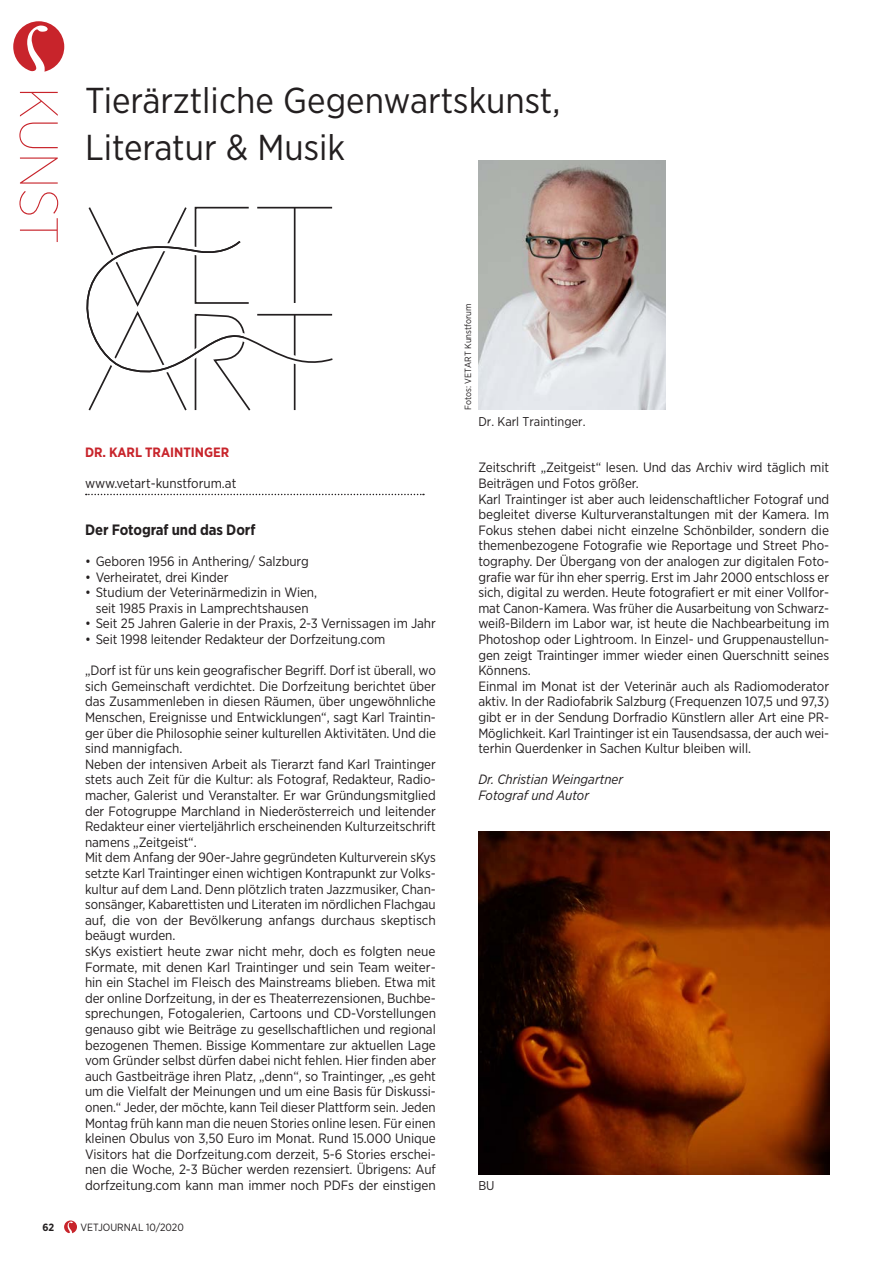
<style>
.page{position:relative;width:893px;height:1263px;background:#fff}
.page>*{position:absolute;margin:0;border:0;box-sizing:border-box;transform-origin:0 0}
.t1{font:100 54px "Gotham Narrow";letter-spacing:-.005em;color:#c8242b}
.HEADLINEMITTEL{font:36px/46.8px "Gotham Narrow";color:#231f20}
.lauftext_ohne_Einzug{font:700 15px "Gotham Narrow";letter-spacing:-.005em;color:#231f20}
.lauftext_ohne_Einzug-2{font:13.5px/15.6px "Gotham Narrow";letter-spacing:-.005em;color:#231f20;text-align:justify}
.lauftext_ohne_Einzug-3{font:italic 13.5px "Gotham Narrow";color:#231f20}
.t2{font:700 13.5px "Gotham Narrow";color:#c8242b}
.t3{font:12.75px "Gotham Narrow";color:#231f20}
.t4{font:10.5px "Gotham Narrow";color:#231f20}
.t5{font:700 10.5px "Gotham Narrow";color:#231f20}
.t6{font:9px "Gotham Narrow";color:#231f20}
</style>
<div class="page">
<svg style="left:64px;top:1220px;width:13px;height:13px"></svg>
<img style="left:478px;top:831px;width:351px;height:343px">
<svg style="left:13px;top:21px;width:51px;height:51px"></svg>
<svg style="left:86px;top:494px;width:338px;height:1px"></svg>
<svg style="left:86px;top:206px;width:247px;height:205px"></svg>
<img style="left:478px;top:160px;width:187px;height:250px">
<p class="t1" style="left:71px;top:87px;width:158px;rotate:90deg">KUNST</p>
<p class="HEADLINEMITTEL" style="left:85px;top:77px;width:477px">Tierärztliche Gegenwartskunst,<br>Literatur &amp; Musik</p>
<p class="t2" style="left:85px;top:443px;width:146px">DR. KARL TRAINTINGER</p>
<p class="lauftext_ohne_Einzug-2" style="left:85px;top:475px;width:153px">www.vetart-kunstforum.at</p>
<p class="lauftext_ohne_Einzug" style="left:85px;top:520px;width:172px">Der Fotograf und das Dorf</p>
<p class="lauftext_ohne_Einzug-2" style="left:85px;top:553px;width:225px">• Geboren 1956 in Anthering/ Salzburg</p>
<p class="lauftext_ohne_Einzug-2" style="left:85px;top:569px;width:145px">• Verheiratet, drei Kinder</p>
<p class="lauftext_ohne_Einzug-2" style="left:85px;top:584px;width:234px">• Studium der Veterinärmedizin in Wien,</p>
<p class="lauftext_ohne_Einzug-2" style="left:96px;top:600px;width:214px">seit 1985 Praxis in Lamprechtshausen</p>
<p class="lauftext_ohne_Einzug-2" style="left:85px;top:615px;width:352px">• Seit 25 Jahren Galerie in der Praxis, 2-3 Vernissagen im Jahr</p>
<p class="lauftext_ohne_Einzug-2" style="left:85px;top:631px;width:302px">• Seit 1998 leitender Redakteur der Dorfzeitung.com</p>
<p class="lauftext_ohne_Einzug-2" style="left:85px;top:662px;width:352px">„Dorf ist für uns kein geografischer Begriff. Dorf ist überall, wo sich Gemeinschaft verdichtet. Die Dorfzeitung berichtet über das Zusammenleben in diesen Räumen, über ungewöhnliche Menschen, Ereignisse und Entwicklungen“, sagt Karl Traintin&shy;ger über die Philosophie seiner kulturellen Aktivitäten. Und die sind mannigfach.</p>
<p class="lauftext_ohne_Einzug-2" style="left:85px;top:756px;width:352px">Neben der intensiven Arbeit als Tierarzt fand Karl Traintinger stets auch Zeit für die Kultur: als Fotograf, Redakteur, Radio&shy;macher, Galerist und Veranstalter. Er war Gründungsmitglied der Fotogruppe Marchland in Niederösterreich und leitender Redakteur einer vierteljährlich erscheinenden Kulturzeitschrift namens „Zeitgeist“.</p>
<p class="lauftext_ohne_Einzug-2" style="left:85px;top:849px;width:352px">Mit dem Anfang der 90er-Jahre gegründeten Kulturverein sKys setzte Karl Traintinger einen wichtigen Kontrapunkt zur Volks&shy;kultur auf dem Land. Denn plötzlich traten Jazzmusiker, Chan&shy;sonsänger, Kabarettisten und Literaten im nördlichen Flachgau auf, die von der Bevölkerung anfangs durchaus skeptisch beäugt wurden.</p>
<p class="lauftext_ohne_Einzug-2" style="left:85px;top:943px;width:353px">sKys existiert heute zwar nicht mehr, doch es folgten neue Formate, mit denen Karl Traintinger und sein Team weiter&shy;hin ein Stachel im Fleisch des Mainstreams blieben. Etwa mit der online Dorfzeitung, in der es Theaterrezensionen, Buchbe&shy;sprechungen, Fotogalerien, Cartoons und CD-Vorstellungen genauso gibt wie Beiträge zu gesellschaftlichen und regional bezogenen Themen. Bissige Kommentare zur aktuellen Lage vom Gründer selbst dürfen dabei nicht fehlen. Hier finden aber auch Gastbeiträge ihren Platz, „denn“, so Traintinger, „es geht um die Vielfalt der Meinungen und um eine Basis für Diskussi&shy;onen.“ Jeder, der möchte, kann Teil dieser Plattform sein. Jeden Montag früh kann man die neuen Stories online lesen. Für einen kleinen Obulus von 3,50 Euro im Monat. Rund 15.000 Unique Visitors hat die Dorfzeitung.com derzeit, 5-6 Stories erschei&shy;nen die Woche, 2-3 Bücher werden rezensiert. Übrigens: Auf dorfzeitung.com kann man immer noch PDFs der einstigen</p>
<p class="t5" style="left:43px;top:1220px;width:13px">62</p>
<p class="t4" style="left:81px;top:1221px;width:105px">VETJOURNAL 10/2020</p>
<p class="t6" style="left:462px;top:410px;width:108px;rotate:-90deg">Fotos: VETART Kunstforum</p>
<p class="t3" style="left:478px;top:413px;width:109px">Dr. Karl Traintinger.</p>
<p class="lauftext_ohne_Einzug-2" style="left:478px;top:459px;width:352px">Zeitschrift „Zeitgeist“ lesen. Und das Archiv wird täglich mit<br>Beiträgen und Fotos größer.</p>
<p class="lauftext_ohne_Einzug-2" style="left:478px;top:491px;width:352px">Karl Traintinger ist aber auch leidenschaftlicher Fotograf und begleitet diverse Kulturveranstaltungen mit der Kamera. Im Fokus stehen dabei nicht einzelne Schönbilder, sondern die themenbezogene Fotografie wie Reportage und Street Pho&shy;tography. Der Übergang von der analogen zur digitalen Foto&shy;grafie war für ihn eher sperrig. Erst im Jahr 2000 entschloss er sich, digital zu werden. Heute fotografiert er mit einer Vollfor&shy;mat Canon-Kamera. Was früher die Ausarbeitung von Schwarz&shy;weiß-Bildern im Labor war, ist heute die Nachbearbeitung im Photoshop oder Lightroom. In Einzel- und Gruppenaustellun&shy;gen zeigt Traintinger immer wieder einen Querschnitt seines Könnens.</p>
<p class="lauftext_ohne_Einzug-2" style="left:478px;top:678px;width:352px">Einmal im Monat ist der Veterinär auch als Radiomoderator aktiv. In der Radiofabrik Salzburg (Frequenzen 107,5 und 97,3) gibt er in der Sendung Dorfradio Künstlern aller Art eine PR-Möglichkeit. Karl Traintinger ist ein Tausendsassa, der auch wei&shy;terhin Querdenker in Sachen Kultur bleiben will.</p>
<p class="lauftext_ohne_Einzug-3" style="left:478px;top:771px;width:146px">Dr. Christian Weingartner</p>
<p class="lauftext_ohne_Einzug-3" style="left:478px;top:787px;width:112px">Fotograf und Autor</p>
<p class="t3" style="left:478px;top:1177px;width:18px">BU</p>
</div>
